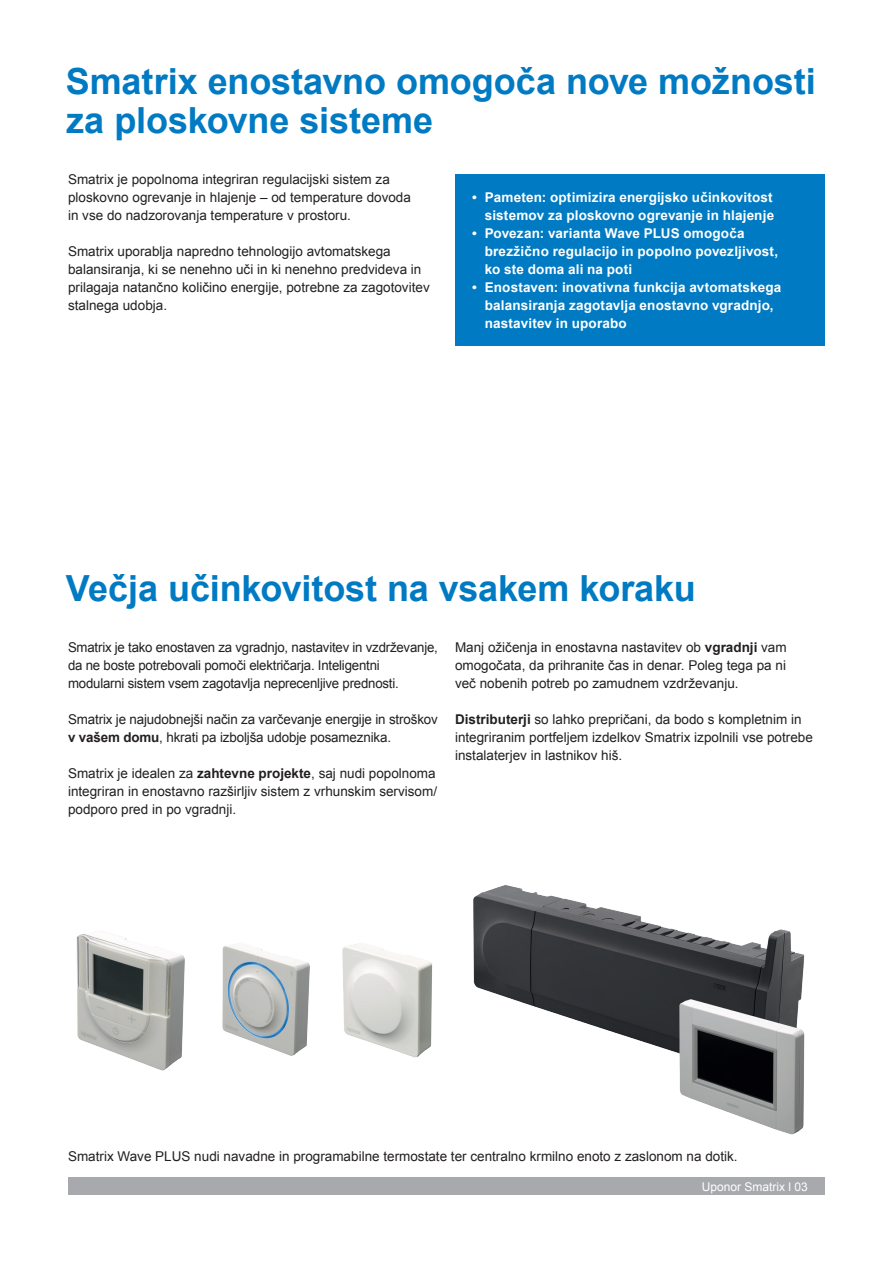
<style>
.page{position:relative;width:893px;height:1263px;background:#fff}
.page>*{position:absolute;margin:0;border:0;box-sizing:border-box;transform-origin:0 0}
.blue_headline_24_26{font:700 36px/39px "Arial";letter-spacing:-.005em;color:#007ac2}
.copy_9_12{font:13.5px/18px "Arial";color:#231f20}
.bluebox_bulletpoints{font:700 13.5px/18px "Arial";letter-spacing:.01em;color:#fff}
.t1{font:12px "Arial";color:#fff}
.s1{font-weight:700}
</style>
<div class="page">
<div style="left:68px;top:1178px;width:757px;height:17px;background:#a8a9ad"></div>
<img style="left:342px;top:943px;width:91px;height:115px">
<img style="left:76px;top:934px;width:109px;height:137px">
<img style="left:222px;top:944px;width:88px;height:112px">
<img style="left:473px;top:885px;width:332px;height:249px">
<div style="left:455px;top:174px;width:370px;height:171px;background:#007ac2"></div>
<p class="blue_headline_24_26" style="left:66px;top:63px;width:752px">Smatrix enostavno omogoča nove možnosti za ploskovne sisteme</p>
<p class="copy_9_12" style="left:68px;top:170px;width:344px">Smatrix je popolnoma integriran regulacijski sistem za ploskovno ogrevanje in hlajenje – od temperature dovoda in vse do nadzorovanja temperature v prostoru.</p>
<p class="copy_9_12" style="left:68px;top:242px;width:363px">Smatrix uporablja napredno tehnologijo avtomatskega balansiranja, ki se nenehno uči in ki nenehno predvideva in prilagaja natančno količino energije, potrebne za zagotovitev stalnega udobja.</p>
<p class="bluebox_bulletpoints" style="left:472px;top:188px;width:304px;text-align:right">• Pameten: optimizira energijsko učinkovitost sistemov za ploskovno ogrevanje in hlajenje</p>
<p class="bluebox_bulletpoints" style="left:485px;top:224px;width:295px;text-indent:-13px">• Povezan: varianta Wave PLUS omogoča brezžično regulacijo in popolno povezljivost, ko ste doma ali na poti</p>
<p class="bluebox_bulletpoints" style="left:485px;top:278px;width:298px;text-indent:-13px">• Enostaven: inovativna funkcija avtomatskega balansiranja zagotavlja enostavno vgradnjo, nastavitev in uporabo</p>
<p class="blue_headline_24_26" style="left:66px;top:570px;width:631px">Večja učinkovitost na vsakem koraku</p>
<p class="copy_9_12" style="left:68px;top:638px;width:371px">Smatrix je tako enostaven za vgradnjo, nastavitev in vzdrževanje, da ne boste potrebovali pomoči električarja. Inteligentni modularni sistem vsem zagotavlja neprecenljive prednosti.</p>
<p class="copy_9_12" style="left:68px;top:710px;width:371px">Smatrix je najudobnejši način za varčevanje energije in stroškov <span class="s1">v vašem domu</span>, hkrati pa izboljša udobje posameznika.</p>
<p class="copy_9_12" style="left:68px;top:764px;width:371px;text-align:justify">Smatrix je idealen za <span class="s1">zahtevne projekte</span>, saj nudi popolnoma integriran in enostavno razširljiv sistem z vrhunskim servisom/ podporo pred in po vgradnji.</p>
<p class="copy_9_12" style="left:455px;top:638px;width:333px;text-align:justify">Manj ožičenja in enostavna nastavitev ob <span class="s1">vgradnji</span> vam omogočata, da prihranite čas in denar. Poleg tega pa ni več nobenih potreb po zamudnem vzdrževanju.</p>
<p class="copy_9_12" style="left:455px;top:710px;width:359px"><span class="s1">Distributerji</span> so lahko prepričani, da bodo s kompletnim in integriranim portfeljem izdelkov Smatrix izpolnili vse potrebe instalaterjev in lastnikov hiš.</p>
<p class="copy_9_12" style="left:68px;top:1147px;width:671px">Smatrix Wave PLUS nudi navadne in programabilne termostate ter centralno krmilno enoto z zaslonom na dotik.</p>
<p class="t1" style="left:702px;top:1179px;width:108px">Uponor Smatrix l 03</p>
</div>
